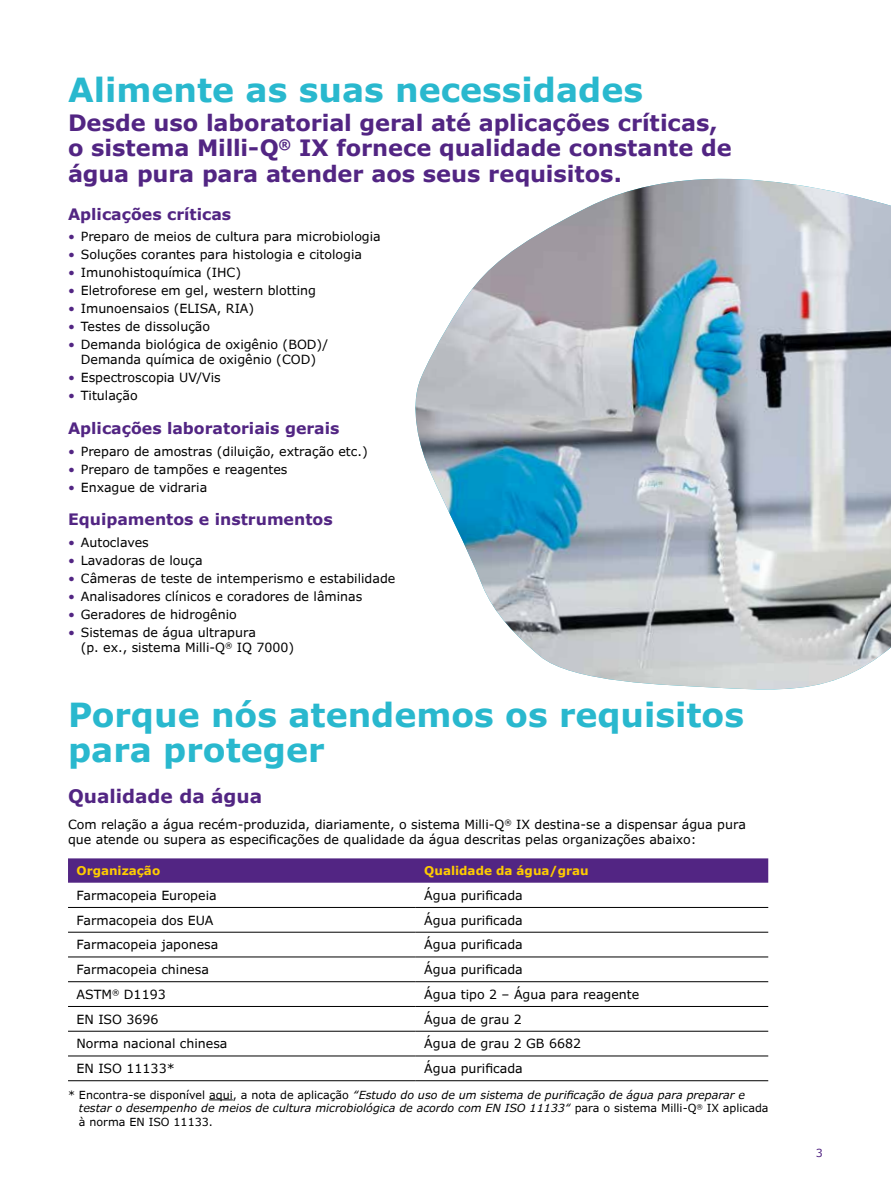
<style>
.page{position:relative;width:891px;height:1188px;background:#fff}
.page>*{position:absolute;margin:0;border:0;box-sizing:border-box;transform-origin:0 0}
.t1{font:700 33.15px/34.5px "Verdana Pro";color:#29b8ce}
.t2{font:700 22.5px/25.5px "Verdana Pro";letter-spacing:-.005em;color:#522583}
.t3{font:700 18.6px "Verdana Pro";color:#522583}
.t4{font:700 15.75px "Verdana Pro";color:#522583}
.t5{font:12.6px/15px "Verdana Pro";color:#000}
.t6{font:700 12px "Verdana Pro";color:#fc0}
.t7{font:italic 11.1px/13.4px "Verdana Pro";color:#000}
.t8{font:11.1px "Verdana Pro";color:#522583}
.s1{color:#522583}
.s2{font-style:normal}
</style>
<div class="page">
<svg style="left:209px;top:1100px;width:24px;height:1px"></svg>
<svg style="left:68px;top:858px;width:700px;height:25px;background:#562b86"></svg>
<hr style="left:68px;top:932px;width:348px;height:1px;background:#000">
<hr style="left:416px;top:932px;width:352px;height:1px;background:#000">
<hr style="left:68px;top:957px;width:348px;height:1px;background:#000">
<hr style="left:416px;top:957px;width:352px;height:1px;background:#000">
<hr style="left:68px;top:981px;width:348px;height:1px;background:#000">
<hr style="left:416px;top:981px;width:352px;height:1px;background:#000">
<hr style="left:68px;top:1006px;width:348px;height:1px;background:#000">
<hr style="left:416px;top:1006px;width:352px;height:1px;background:#000">
<hr style="left:68px;top:1031px;width:348px;height:1px;background:#000">
<hr style="left:416px;top:1031px;width:352px;height:1px;background:#000">
<hr style="left:68px;top:1056px;width:348px;height:1px;background:#000">
<hr style="left:416px;top:1056px;width:352px;height:1px;background:#000">
<hr style="left:68px;top:1080px;width:348px;height:1px;background:#000">
<hr style="left:416px;top:1080px;width:352px;height:1px;background:#000">
<hr style="left:68px;top:907px;width:348px;height:1px;background:#000">
<hr style="left:416px;top:907px;width:352px;height:1px;background:#000">
<img style="left:415px;top:179px;width:476px;height:511px">
<h1 class="t1" style="left:68px;top:73px;width:577px">Alimente as suas necessidades</h1>
<h2 class="t2" style="left:68px;top:110px;width:665px">Desde uso laboratorial geral até aplicações críticas, o sistema Milli-Q<sup>®</sup> IX fornece qualidade constante de água pura para atender aos seus requisitos.</h2>
<p class="t4" style="left:68px;top:204px;width:165px">Aplicações críticas</p>
<p class="t5" style="left:68px;top:230px;width:314px"><span class="s1">•</span> Preparo de meios de cultura para microbiologia</p>
<p class="t5" style="left:68px;top:248px;width:296px"><span class="s1">•</span> Soluções corantes para histologia e citologia</p>
<p class="t5" style="left:68px;top:265px;width:175px"><span class="s1">•</span> Imunohistoquímica (IHC)</p>
<p class="t5" style="left:68px;top:283px;width:249px"><span class="s1">•</span> Eletroforese em gel, western blotting</p>
<p class="t5" style="left:68px;top:301px;width:188px"><span class="s1">•</span> Imunoensaios (ELISA, RIA)</p>
<p class="t5" style="left:68px;top:319px;width:144px"><span class="s1">•</span> Testes de dissolução</p>
<p class="t5" style="left:68px;top:337px;width:262px;text-align:center"><span class="s1">•</span> Demanda biológica de oxigênio (BOD)/<br>Demanda química de oxigênio (COD)</p>
<p class="t5" style="left:68px;top:370px;width:154px"><span class="s1">•</span> Espectroscopia UV/Vis</p>
<p class="t5" style="left:68px;top:388px;width:71px"><span class="s1">•</span> Titulação</p>
<p class="t4" style="left:68px;top:418px;width:273px">Aplicações laboratoriais gerais</p>
<p class="t5" style="left:68px;top:444px;width:301px"><span class="s1">•</span> Preparo de amostras (diluição, extração etc.)</p>
<p class="t5" style="left:68px;top:462px;width:221px"><span class="s1">•</span> Preparo de tampões e reagentes</p>
<p class="t5" style="left:68px;top:480px;width:141px"><span class="s1">•</span> Enxague de vidraria</p>
<p class="t4" style="left:68px;top:509px;width:266px">Equipamentos e instrumentos</p>
<p class="t5" style="left:68px;top:535px;width:82px"><span class="s1">•</span> Autoclaves</p>
<p class="t5" style="left:68px;top:553px;width:136px"><span class="s1">•</span> Lavadoras de louça</p>
<p class="t5" style="left:68px;top:571px;width:329px"><span class="s1">•</span> Câmeras de teste de intemperismo e estabilidade</p>
<p class="t5" style="left:68px;top:589px;width:296px"><span class="s1">•</span> Analisadores clínicos e coradores de lâminas</p>
<p class="t5" style="left:68px;top:607px;width:170px"><span class="s1">•</span> Geradores de hidrogênio</p>
<p class="t5" style="left:81px;top:625px;width:215px;text-indent:-13px"><span class="s1">•</span> Sistemas de água ultrapura<br>(p. ex., sistema Milli-Q<sup>®</sup> IQ 7000)</p>
<h1 class="t1" style="left:68px;top:698px;width:678px">Porque nós atendemos os requisitos para proteger</h1>
<h3 class="t3" style="left:68px;top:784px;width:196px">Qualidade da água</h3>
<p class="t5" style="left:68px;top:817px;width:680px">Com relação a água recém-produzida, diariamente, o sistema Milli-Q<sup>®</sup> IX destina-se a dispensar água pura que atende ou supera as especificações de qualidade da água descritas pelas organizações abaixo:</p>
<p class="t6" style="left:77px;top:863px;width:85px">Organização</p>
<p class="t6" style="left:424px;top:863px;width:166px">Qualidade da água/grau</p>
<p class="t5" style="left:77px;top:888px;width:142px">Farmacopeia Europeia</p>
<p class="t5" style="left:424px;top:888px;width:100px">Água purificada</p>
<p class="t5" style="left:77px;top:913px;width:138px">Farmacopeia dos EUA</p>
<p class="t5" style="left:424px;top:913px;width:100px">Água purificada</p>
<p class="t5" style="left:77px;top:938px;width:143px">Farmacopeia japonesa</p>
<p class="t5" style="left:424px;top:938px;width:100px">Água purificada</p>
<p class="t5" style="left:77px;top:962px;width:134px">Farmacopeia chinesa</p>
<p class="t5" style="left:424px;top:962px;width:100px">Água purificada</p>
<p class="t5" style="left:77px;top:987px;width:91px">ASTM<sup>®</sup> D1193</p>
<p class="t5" style="left:424px;top:987px;width:217px">Água tipo 2 – Água para reagente</p>
<p class="t5" style="left:77px;top:1012px;width:84px">EN ISO 3696</p>
<p class="t5" style="left:424px;top:1012px;width:99px">Água de grau 2</p>
<p class="t5" style="left:77px;top:1037px;width:152px">Norma nacional chinesa</p>
<p class="t5" style="left:424px;top:1037px;width:158px">Água de grau 2 GB 6682</p>
<p class="t5" style="left:77px;top:1061px;width:100px">EN ISO 11133*</p>
<p class="t5" style="left:424px;top:1061px;width:100px">Água purificada</p>
<p class="t7" style="left:79px;top:1089px;width:691px;text-indent:-11px"><span class="s2">* Encontra-se disponível aqui, a nota de aplicação</span> “Estudo do uso de um sistema de purificação de água para preparar e testar o desempenho de meios de cultura microbiológica de acordo com EN ISO 11133“ <span class="s2">para o sistema Milli-Q</span><sup>®</sup> <span class="s2">IX aplicada à norma EN ISO 11133.</span></p>
<p class="t8" style="left:816px;top:1146px;width:9px">3</p>
</div>
